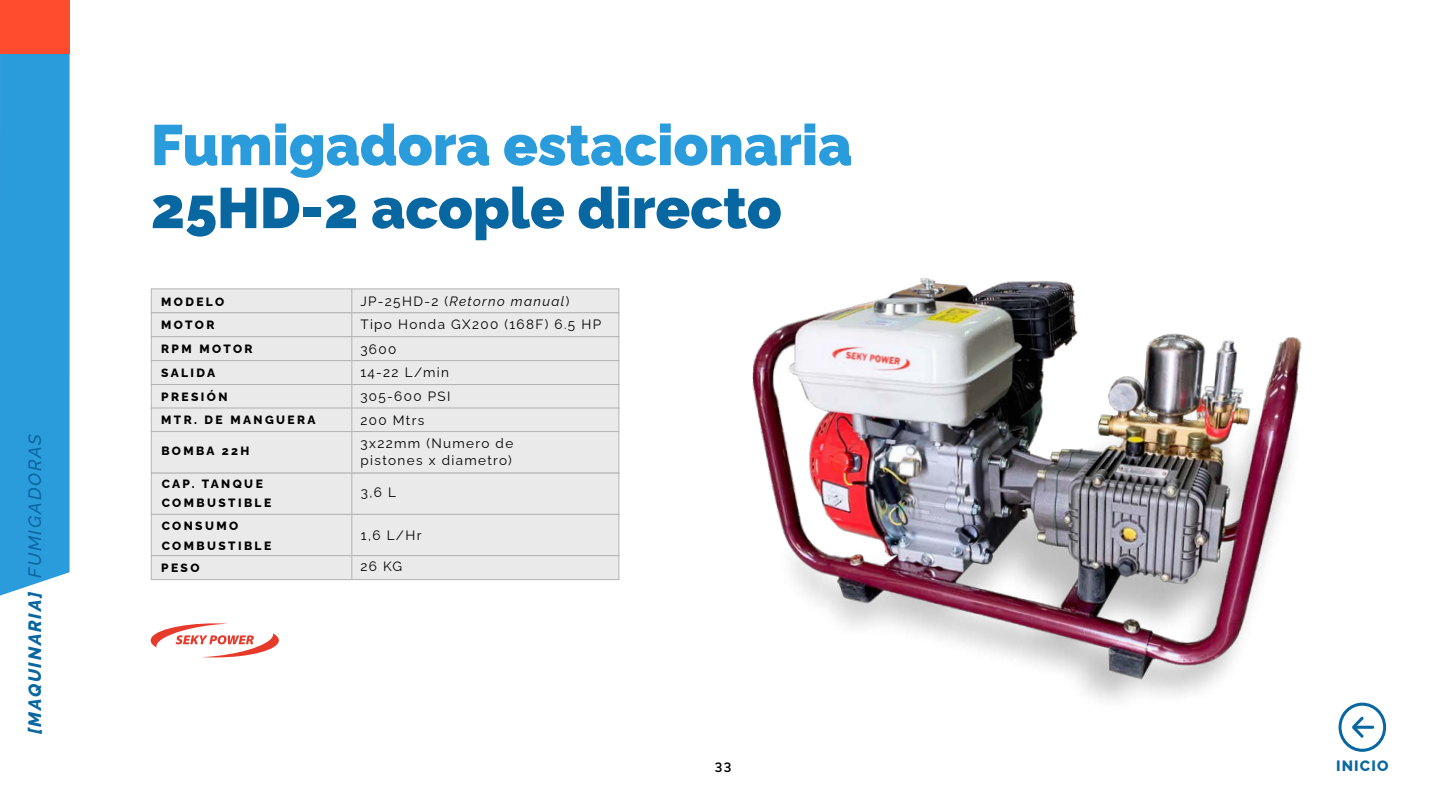
<style>
.page{position:relative;width:1440px;height:810px;background:#fff}
.page>*{position:absolute;margin:0;border:0;box-sizing:border-box;transform-origin:0 0}
.t1{font:900 57px "Raleway";color:#2a9bdb}
.t2{font:900 57px "Raleway";color:#0866a1}
.t3{font:italic 800 18px "Raleway";color:#0866a1}
.t4{font:800 15px "Raleway";letter-spacing:.075em;color:#0866a1}
.t5{font:13.5px/23.7px "Raleway";letter-spacing:.1em;color:#000}
.t6{font:500 13.5px "Mark Pro";color:#000}
.t7{font:800 12px/23.9px "Raleway";letter-spacing:.2em;color:#000}
.s1{font-weight:500}
.s2{font-style:italic}
</style>
<div class="page">
<div style="left:0;top:54px;width:70px;height:542px;background:#2a9bdb"></div>
<img style="left:752px;top:277px;width:634px;height:475px">
<div style="left:151px;top:514px;width:468px;height:42px;background:#eaeaea"></div>
<div style="left:151px;top:473px;width:468px;height:42px;background:#eaeaea;border:1px solid #b4b4b4"></div>
<div style="left:151px;top:288px;width:468px;height:25px;background:#eaeaea;border:1px solid #b4b4b4"></div>
<div style="left:151px;top:312px;width:468px;height:25px;background:#eaeaea;border:1px solid #b4b4b4"></div>
<div style="left:151px;top:336px;width:468px;height:25px;background:#eaeaea;border:1px solid #b4b4b4"></div>
<div style="left:151px;top:360px;width:468px;height:25px;background:#eaeaea;border:1px solid #b4b4b4"></div>
<div style="left:151px;top:384px;width:468px;height:25px;background:#eaeaea;border:1px solid #b4b4b4"></div>
<div style="left:151px;top:408px;width:468px;height:24px;background:#eaeaea;border:1px solid #b4b4b4"></div>
<div style="left:151px;top:555px;width:468px;height:25px;background:#eaeaea;border:1px solid #b4b4b4"></div>
<div style="left:151px;top:431px;width:468px;height:42px;background:#eaeaea;border:1px solid #b4b4b4"></div>
<hr style="left:351px;top:288px;width:1px;height:292px;background:#b4b4b4">
<div style="left:0;top:0;width:70px;height:54px;background:#ff4c2e"></div>
<svg style="left:151px;top:623px;width:128px;height:34px"></svg>
<h2 class="t3" style="left:20px;top:734px;width:302px;rotate:-90deg">[MAQUINARIA] <span class="s1">FUMIGADORAS</span></h2>
<h1 class="t1" style="left:151px;top:100px;width:703px">Fumigadora estacionaria</h1>
<h1 class="t2" style="left:151px;top:163px;width:632px">25HD-2 acople directo</h1>
<p class="t7" style="left:161px;top:288px;width:65px">MODELO</p>
<p class="t5" style="left:360px;top:288px;width:242px">JP-25HD-2 (<span class="s2">Retorno manual</span>)<br>Tipo Honda GX200 (168F) 6.5 HP<br>3600<br>14-22 L/min<br>305-600 PSI<br>200 Mtrs</p>
<p class="t7" style="left:161px;top:311px;width:156px">MOTOR<br>RPM MOTOR<br>SALIDA<br>PRESIÓN<br>MTR. DE MANGUERA</p>
<p class="t7" style="left:161px;top:438px;width:90px">BOMBA 22H</p>
<p class="t7" style="left:162px;top:473px;width:111px;line-height:19.5px">CAP. TANQUE<br>COMBUSTIBLE</p>
<p class="t7" style="left:162px;top:515px;width:111px;line-height:19.5px">CONSUMO<br>COMBUSTIBLE</p>
<p class="t7" style="left:161px;top:554px;width:40px">PESO</p>
<p class="t5" style="left:361px;top:433px;width:154px;line-height:17.2px">3x22mm (Numero de pistones x diametro)</p>
<p class="t5" style="left:361px;top:479px;width:37px">3,6 L</p>
<p class="t5" style="left:361px;top:522px;width:62px">1,6 L/Hr</p>
<p class="t5" style="left:360px;top:553px;width:43px">26 KG</p>
<p class="t6" style="left:715px;top:757px;width:18px">33</p>
<p class="t4" style="left:1336px;top:754px;width:54px">INICIO</p>
</div>
